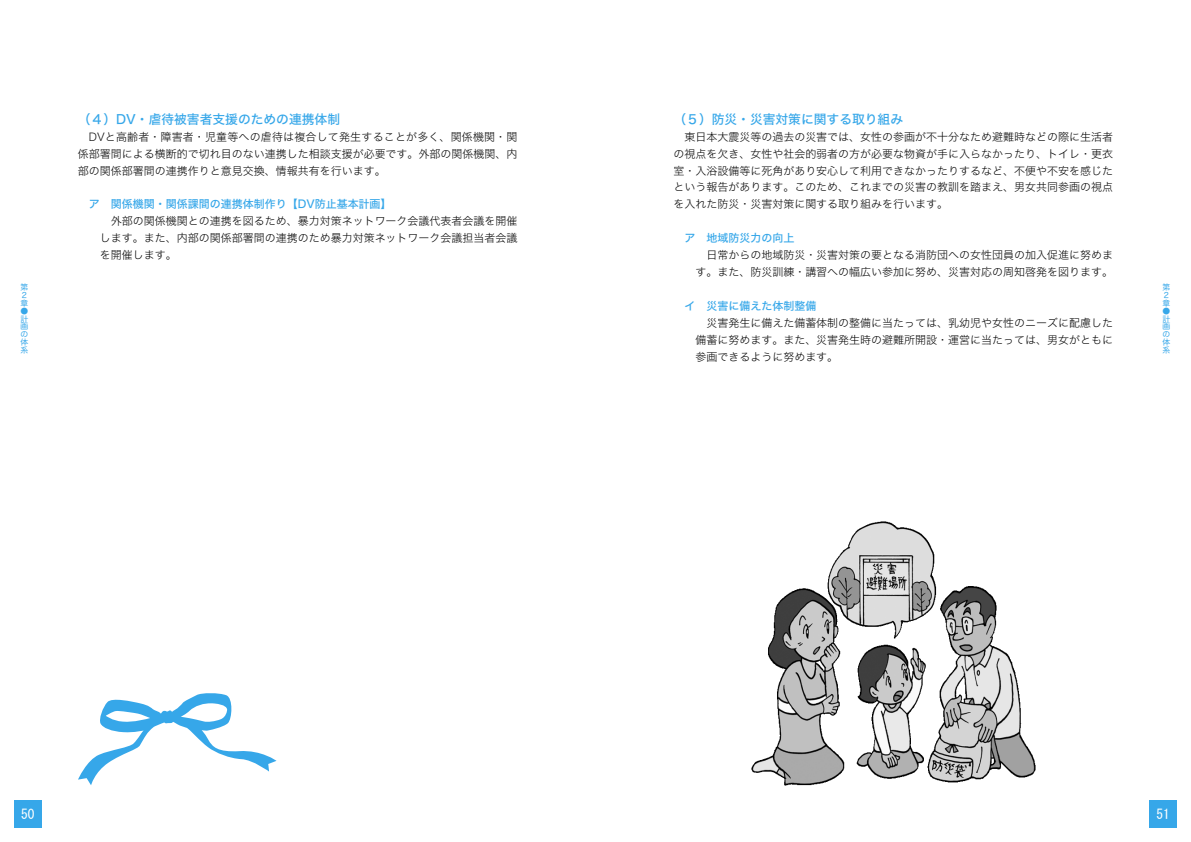
<style>
.page{position:relative;width:1191px;height:842px;background:#fff}
.page>*{position:absolute;margin:0;border:0;box-sizing:border-box;transform-origin:0 0}
.t1{font:13.5px "MS Gothic";color:#fff}
.t2{font:12.8px "Hira Kaku Std W5";color:#36a7e9}
.t3{font:11px/16.9px "Hira Kaku Std W2";color:#000;text-align:justify}
.t4{font:11px "Hira Kaku Std W5";color:#36a7e9}
.t5{font:7.8px/7.8px "Hira Maru Pro W4";color:#36a7e9}
</style>
<div class="page">
<div style="left:14px;top:800px;width:27px;height:28px;background:#36a7e9"></div>
<div style="left:1149px;top:800px;width:27px;height:28px;background:#36a7e9"></div>
<svg style="left:78px;top:693px;width:198px;height:92px"></svg>
<img style="left:751px;top:522px;width:284px;height:263px">
<p class="t2" style="left:78px;top:110px;width:264px">（４）DV・虐待被害者支援のための連携体制</p>
<p class="t3" style="left:78px;top:128px;width:441px">　DVと高齢者・障害者・児童等への虐待は複合して発生することが多く、関係機関・関係部署間による横断的で切れ目のない連携した相談支援が必要です。外部の関係機関、内部の関係部署間の連携作りと意見交換、情報共有を行います。</p>
<p class="t4" style="left:89px;top:196px;width:304px">ア　関係機関・関係課間の連携体制作り【DV防止基本計画】</p>
<p class="t3" style="left:100px;top:212px;width:419px">　外部の関係機関との連携を図るため、暴力対策ネットワーク会議代表者会議を開催します。また、内部の関係部署間の連携のため暴力対策ネットワーク会議担当者会議を開催します。</p>
<p class="t2" style="left:673px;top:110px;width:231px">（５）防災・災害対策に関する取り組み</p>
<p class="t3" style="left:673px;top:128px;width:441px">　東日本大震災等の過去の災害では、女性の参画が不十分なため避難時などの際に生活者の視点を欠き、女性や社会的弱者の方が必要な物資が手に入らなかったり、トイレ・更衣室・入浴設備等に死角があり安心して利用できなかったりするなど、不便や不安を感じたという報告があります。このため、これまでの災害の教訓を踏まえ、男女共同参画の視点を入れた防災・災害対策に関する取り組みを行います。</p>
<p class="t4" style="left:684px;top:230px;width:111px">ア　地域防災力の向上</p>
<p class="t3" style="left:695px;top:246px;width:419px">　日常からの地域防災・災害対策の要となる消防団への女性団員の加入促進に努めます。また、防災訓練・講習への幅広い参加に努め、災害対応の周知啓発を図ります。</p>
<p class="t4" style="left:684px;top:297px;width:133px">イ　災害に備えた体制整備</p>
<p class="t3" style="left:695px;top:314px;width:419px">　災害発生に備えた備蓄体制の整備に当たっては、乳幼児や女性のニーズに配慮した備蓄に努めます。また、災害発生時の避難所開設・運営に当たっては、男女がともに参画できるように努めます。</p>
<p class="t5" style="left:21px;top:283px;width:9px">第<br>２章●計画の体系</p>
<p class="t5" style="left:1162px;top:283px;width:9px">第<br>２章●計画の体系</p>
<p class="t1" style="left:21px;top:807px;width:15px">50</p>
<p class="t1" style="left:1156px;top:807px;width:15px">51</p>
</div>
